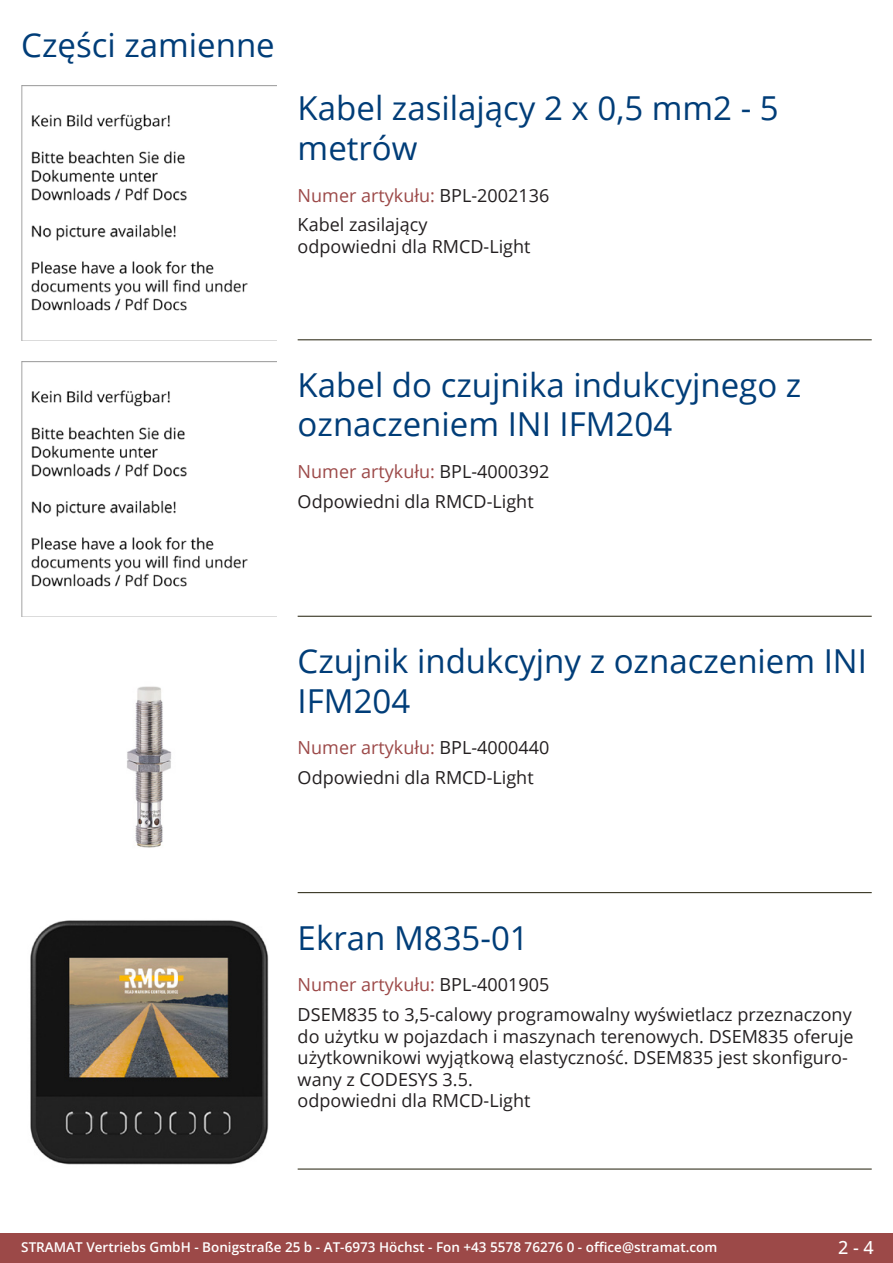
<style>
.page{position:relative;width:893px;height:1263px;background:#fff}
.page>*{position:absolute;margin:0;border:0;box-sizing:border-box;transform-origin:0 0}
.Produkttitel{font:33px/39.6px "Open Sans";color:#003d78}
.RastTitel{font:33px "Open Sans";color:#003d78}
.Beschreibung_Text{font:18px/21.6px "Open Sans";color:#231f20}
.TechDaten_Überschrif{font:18px "Open Sans";color:#9c4948}
.t1{font:500 18px "Open Sans";color:#fff}
.t2{font:600 13.5px "Open Sans";color:#fff}
.s1{color:#231f20}
</style>
<div class="page">
<div style="left:0;top:1233px;width:893px;height:30px;background:#9c4948"></div>
<hr style="left:298px;top:340px;width:574px;height:1px;background:#201d08">
<hr style="left:298px;top:616px;width:574px;height:1px;background:#201d08">
<hr style="left:298px;top:892px;width:574px;height:1px;background:#201d08">
<hr style="left:298px;top:1169px;width:574px;height:1px;background:#201d08">
<img style="left:21px;top:85px;width:255px;height:255px">
<img style="left:21px;top:361px;width:255px;height:256px">
<img style="left:127px;top:686px;width:45px;height:162px">
<img style="left:30px;top:920px;width:239px;height:245px">
<p class="RastTitel" style="left:21px;top:22px;width:255px">Części zamienne</p>
<p class="Produkttitel" style="left:298px;top:88px;width:483px">Kabel zasilający 2 x 0,5 mm2 - 5 metrów</p>
<p class="TechDaten_Überschrif" style="left:298px;top:183px;width:253px">Numer artykułu: <span class="s1">BPL-2002136</span></p>
<p class="Beschreibung_Text" style="left:298px;top:214px;width:234px">Kabel zasilający odpowiedni dla RMCD-Light</p>
<p class="Produkttitel" style="left:298px;top:364px;width:505px">Kabel do czujnika indukcyjnego z oznaczeniem INI IFM204</p>
<p class="TechDaten_Überschrif" style="left:298px;top:459px;width:253px">Numer artykułu: <span class="s1">BPL-4000392</span></p>
<p class="Beschreibung_Text" style="left:298px;top:490px;width:238px">Odpowiedni dla RMCD-Light</p>
<p class="Produkttitel" style="left:298px;top:640px;width:571px">Czujnik indukcyjny z oznaczeniem INI<br>IFM204</p>
<p class="TechDaten_Überschrif" style="left:298px;top:735px;width:253px">Numer artykułu: <span class="s1">BPL-4000440</span></p>
<p class="Beschreibung_Text" style="left:298px;top:766px;width:238px">Odpowiedni dla RMCD-Light</p>
<p class="Produkttitel" style="left:298px;top:917px;width:233px">Ekran M835-01</p>
<p class="TechDaten_Überschrif" style="left:298px;top:972px;width:253px">Numer artykułu: <span class="s1">BPL-4001905</span></p>
<p class="Beschreibung_Text" style="left:298px;top:1003px;width:557px">DSEM835 to 3,5-calowy programowalny wyświetlacz przeznaczony do użytku w pojazdach i maszynach terenowych. DSEM835 oferuje użytkownikowi wyjątkową elastyczność. DSEM835 jest skonfiguro&shy;wany z CODESYS 3.5.<br>odpowiedni dla RMCD-Light</p>
<p class="t2" style="left:21px;top:1238px;width:698px">STRAMAT Vertriebs GmbH - Bonigstraße 25 b - AT-6973 Höchst - Fon +43 5578 76276 0 - office@stramat.com</p>
<p class="t1" style="left:838px;top:1234px;width:37px">2 - 4</p>
</div>
